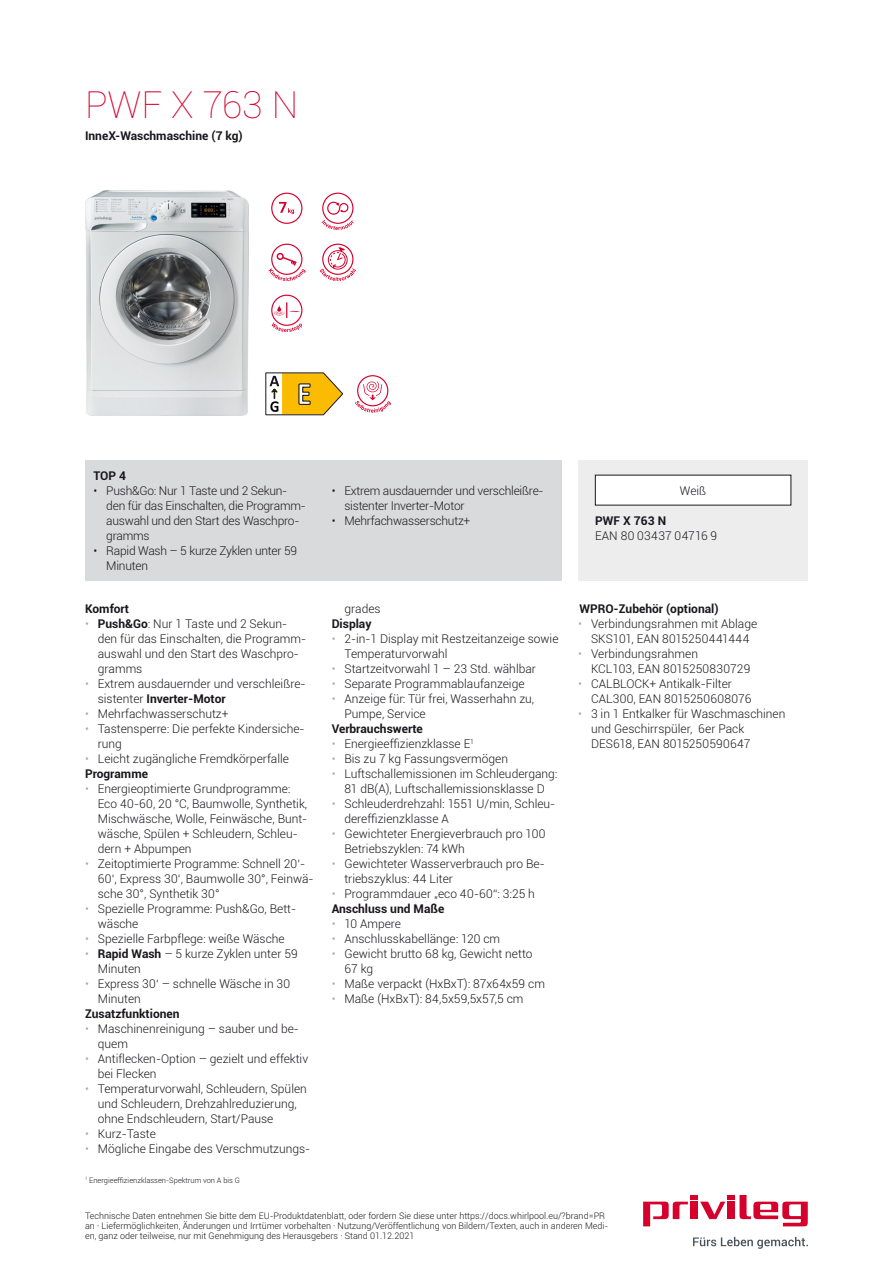
<style>
.page{position:relative;width:893px;height:1263px;background:#fff}
.page>*{position:absolute;margin:0;border:0;box-sizing:border-box;transform-origin:0 0}
.t1{font:100 37.5px "Roboto";color:#d6002d}
.t2{font:300 12px/15px "Roboto";color:#1a171c}
.t3{font:300 12px/15px "Roboto";letter-spacing:-.02em;color:#1a171c}
.t4{font:700 12px "Roboto";color:#1a171c}
.t5{font:300 9px/9.8px "Roboto";color:#1a171c}
.t6{font:300 7.5px "Roboto";color:#1a171c}
.s1{color:#a7a9ab}
.s2{font-weight:700}
</style>
<div class="page">
<svg style="left:643px;top:1195px;width:165px;height:31px"></svg>
<div style="left:728px;top:1201px;width:7px;height:18px;background:#d6002d"></div>
<div style="left:691px;top:1201px;width:7px;height:18px;background:#d6002d"></div>
<svg style="left:693px;top:1237px;width:115px;height:12px"></svg>
<img style="left:85px;top:190px;width:163px;height:225px">
<svg style="left:271px;top:192px;width:32px;height:32px"></svg>
<svg style="left:268px;top:243px;width:38px;height:38px"></svg>
<svg style="left:271px;top:294px;width:32px;height:39px"></svg>
<svg style="left:321px;top:192px;width:33px;height:39px"></svg>
<svg style="left:319px;top:243px;width:37px;height:39px"></svg>
<svg style="left:265px;top:373px;width:78px;height:42px"></svg>
<svg style="left:355px;top:375px;width:36px;height:38px"></svg>
<div style="left:85px;top:460px;width:476px;height:120px;background:#d9dadb"></div>
<div style="left:578px;top:460px;width:230px;height:120px;background:#ededee"></div>
<div style="left:595px;top:475px;width:196px;height:30px;background:#fff"></div>
<h1 class="t1" style="left:85px;top:78px;width:215px">PWF X 763 N</h1>
<p class="t4" style="left:85px;top:128px;width:159px">InneX-Waschmaschine (7 kg)</p>
<p class="t4" style="left:94px;top:467px;width:34px">TOP 4</p>
<p class="t3" style="left:106px;top:483px;width:201px;text-indent:-13px">• Push&amp;Go: Nur 1 Taste und 2 Sekun&shy;den für das Einschalten, die Programm&shy;auswahl und den Start des Waschpro&shy;gramms</p>
<p class="t3" style="left:106px;top:543px;width:192px;text-indent:-13px">• Rapid Wash – 5 kurze Zyklen unter 59<br>Minuten</p>
<p class="t4" style="left:85px;top:600px;width:46px">Komfort</p>
<p class="t2" style="left:98px;top:616px;width:210px;text-indent:-13px"><span class="s1">•</span> <span class="s2">Push&amp;Go</span>: Nur 1 Taste und 2 Sekun&shy;den für das Einschalten, die Programm&shy;auswahl und den Start des Waschpro&shy;gramms</p>
<p class="t2" style="left:98px;top:676px;width:209px;text-indent:-13px"><span class="s1">•</span> Extrem ausdauernder und verschleißre&shy;sistenter <span class="s2">Inverter-Motor</span></p>
<p class="t2" style="left:85px;top:706px;width:145px"><span class="s1">•</span> Mehrfachwasserschutz+</p>
<p class="t2" style="left:98px;top:721px;width:208px;text-indent:-13px"><span class="s1">•</span> Tastensperre: Die perfekte Kindersiche&shy;rung</p>
<p class="t2" style="left:85px;top:751px;width:205px"><span class="s1">•</span> Leicht zugängliche Fremdkörperfalle<br><span class="s2">Programme</span></p>
<p class="t2" style="left:98px;top:781px;width:211px;text-indent:-13px"><span class="s1">•</span> Energieoptimierte Grundprogramme:<br>Eco 40-60, 20 °C, Baumwolle, Synthetik, Mischwäsche, Wolle, Feinwäsche, Bunt&shy;wäsche, Spülen + Schleudern, Schleu&shy;dern + Abpumpen</p>
<p class="t2" style="left:98px;top:856px;width:217px;text-indent:-13px"><span class="s1">•</span> Zeitoptimierte Programme: Schnell 20‘-<br>60‘, Express 30‘, Baumwolle 30°, Feinwä&shy;sche 30°, Synthetik 30°</p>
<p class="t2" style="left:98px;top:901px;width:200px;text-indent:-13px"><span class="s1">•</span> Spezielle Programme: Push&amp;Go, Bett&shy;wäsche</p>
<p class="t2" style="left:85px;top:931px;width:201px"><span class="s1">•</span> Spezielle Farbpflege: weiße Wäsche</p>
<p class="t2" style="left:98px;top:946px;width:201px;text-indent:-13px"><span class="s1">•</span> <span class="s2">Rapid Wash</span> – 5 kurze Zyklen unter 59<br>Minuten</p>
<p class="t2" style="left:98px;top:976px;width:194px;text-indent:-13px"><span class="s1">•</span> Express 30‘ – schnelle Wäsche in 30<br>Minuten</p>
<p class="t4" style="left:85px;top:1005px;width:96px">Zusatzfunktionen</p>
<p class="t2" style="left:98px;top:1021px;width:203px;text-indent:-13px"><span class="s1">•</span> Maschinenreinigung – sauber und be&shy;quem</p>
<p class="t2" style="left:98px;top:1051px;width:212px;text-indent:-13px"><span class="s1">•</span> Antiflecken-Option – gezielt und effektiv bei Flecken</p>
<p class="t2" style="left:98px;top:1081px;width:211px;text-indent:-13px"><span class="s1">•</span> Temperaturvorwahl, Schleudern, Spülen und Schleudern, Drehzahlreduzierung, ohne Endschleudern, Start/Pause</p>
<p class="t2" style="left:85px;top:1126px;width:72px"><span class="s1">•</span> Kurz-Taste</p>
<p class="t2" style="left:85px;top:1141px;width:227px"><span class="s1">•</span> Mögliche Eingabe des Verschmutzungs-</p>
<p class="t3" style="left:344px;top:483px;width:201px;text-indent:-13px">• Extrem ausdauernder und verschleißre&shy;sistenter Inverter-Motor</p>
<p class="t3" style="left:332px;top:513px;width:140px">• Mehrfachwasserschutz+</p>
<p class="t2" style="left:344px;top:601px;width:38px">grades</p>
<p class="t4" style="left:332px;top:615px;width:41px">Display</p>
<p class="t2" style="left:344px;top:631px;width:216px;text-indent:-13px"><span class="s1">•</span> 2-in-1 Display mit Restzeitanzeige sowie<br>Temperaturvorwahl</p>
<p class="t2" style="left:332px;top:661px;width:206px"><span class="s1">•</span> Startzeitvorwahl 1 – 23 Std. wählbar</p>
<p class="t2" style="left:332px;top:676px;width:194px"><span class="s1">•</span> Separate Programmablaufanzeige</p>
<p class="t2" style="left:344px;top:691px;width:191px;text-indent:-13px"><span class="s1">•</span> Anzeige für: Tür frei, Wasserhahn zu,<br>Pumpe, Service</p>
<p class="t4" style="left:332px;top:720px;width:93px">Verbrauchswerte</p>
<p class="t2" style="left:332px;top:736px;width:144px"><span class="s1">•</span> Energieeffizienzklasse E<sup>1</sup></p>
<p class="t2" style="left:332px;top:751px;width:178px"><span class="s1">•</span> Bis zu 7 kg Fassungsvermögen</p>
<p class="t2" style="left:332px;top:766px;width:227px;text-align:center"><span class="s1">•</span> Luftschallemissionen im Schleudergang:<br>81 dB(A), Luftschallemissionsklasse D</p>
<p class="t2" style="left:344px;top:796px;width:212px;text-indent:-13px"><span class="s1">•</span> Schleuderdrehzahl: 1551 U/min, Schleu&shy;dereffizienzklasse A</p>
<p class="t2" style="left:344px;top:826px;width:202px;text-indent:-13px"><span class="s1">•</span> Gewichteter Energieverbrauch pro 100<br>Betriebszyklen: 74 kWh</p>
<p class="t2" style="left:344px;top:856px;width:202px;text-indent:-13px"><span class="s1">•</span> Gewichteter Wasserverbrauch pro Be&shy;triebszyklus: 44 Liter</p>
<p class="t2" style="left:332px;top:886px;width:205px"><span class="s1">•</span> Programmdauer „eco 40-60“: 3:25 h<br><span class="s2">Anschluss und Maße</span></p>
<p class="t2" style="left:332px;top:916px;width:71px"><span class="s1">•</span> 10 Ampere</p>
<p class="t2" style="left:332px;top:931px;width:170px"><span class="s1">•</span> Anschlusskabellänge: 120 cm</p>
<p class="t2" style="left:344px;top:946px;width:190px;text-indent:-13px"><span class="s1">•</span> Gewicht brutto 68 kg, Gewicht netto<br>67 kg</p>
<p class="t2" style="left:332px;top:976px;width:215px"><span class="s1">•</span> Maße verpackt (HxBxT): 87x64x59 cm</p>
<p class="t2" style="left:332px;top:991px;width:193px"><span class="s1">•</span> Maße (HxBxT): 84,5x59,5x57,5 cm</p>
<p class="t2" style="left:680px;top:482px;width:28px">Weiß</p>
<p class="t4" style="left:595px;top:512px;width:72px">PWF X 763 N</p>
<p class="t2" style="left:595px;top:528px;width:123px">EAN 80 03437 04716 9</p>
<p class="t4" style="left:579px;top:600px;width:141px">WPRO-Zubehör (optional)</p>
<p class="t2" style="left:578px;top:616px;width:180px;text-align:center"><span class="s1">•</span> Verbindungsrahmen mit Ablage<br>SKS101, EAN 8015250441444</p>
<p class="t2" style="left:591px;top:646px;width:161px;text-indent:-13px"><span class="s1">•</span> Verbindungsrahmen<br>KCL103, EAN 8015250830729</p>
<p class="t2" style="left:591px;top:676px;width:162px;text-indent:-13px"><span class="s1">•</span> CALBLOCK+ Antikalk-Filter<br>CAL300, EAN 8015250608076</p>
<p class="t2" style="left:591px;top:706px;width:196px;text-indent:-13px"><span class="s1">•</span> 3 in 1 Entkalker für Waschmaschinen und Geschirrspüler, 6er Pack<br>DES618, EAN 8015250590647</p>
<p class="t6" style="left:85px;top:1175px;width:157px"><sup>1</sup> Energieeffizienzklassen-Spektrum von A bis G</p>
<p class="t5" style="left:85px;top:1211px;width:525px">Technische Daten entnehmen Sie bitte dem EU-Produktdatenblatt, oder fordern Sie diese unter https://docs.whirlpool.eu/?brand=PR an · Liefermöglichkeiten, Änderungen und Irrtümer vorbehalten · Nutzung/Veröffentlichung von Bildern/Texten, auch in anderen Medi&shy;en, ganz oder teilweise, nur mit Genehmigung des Herausgebers · Stand 01.12.2021</p>
</div>
